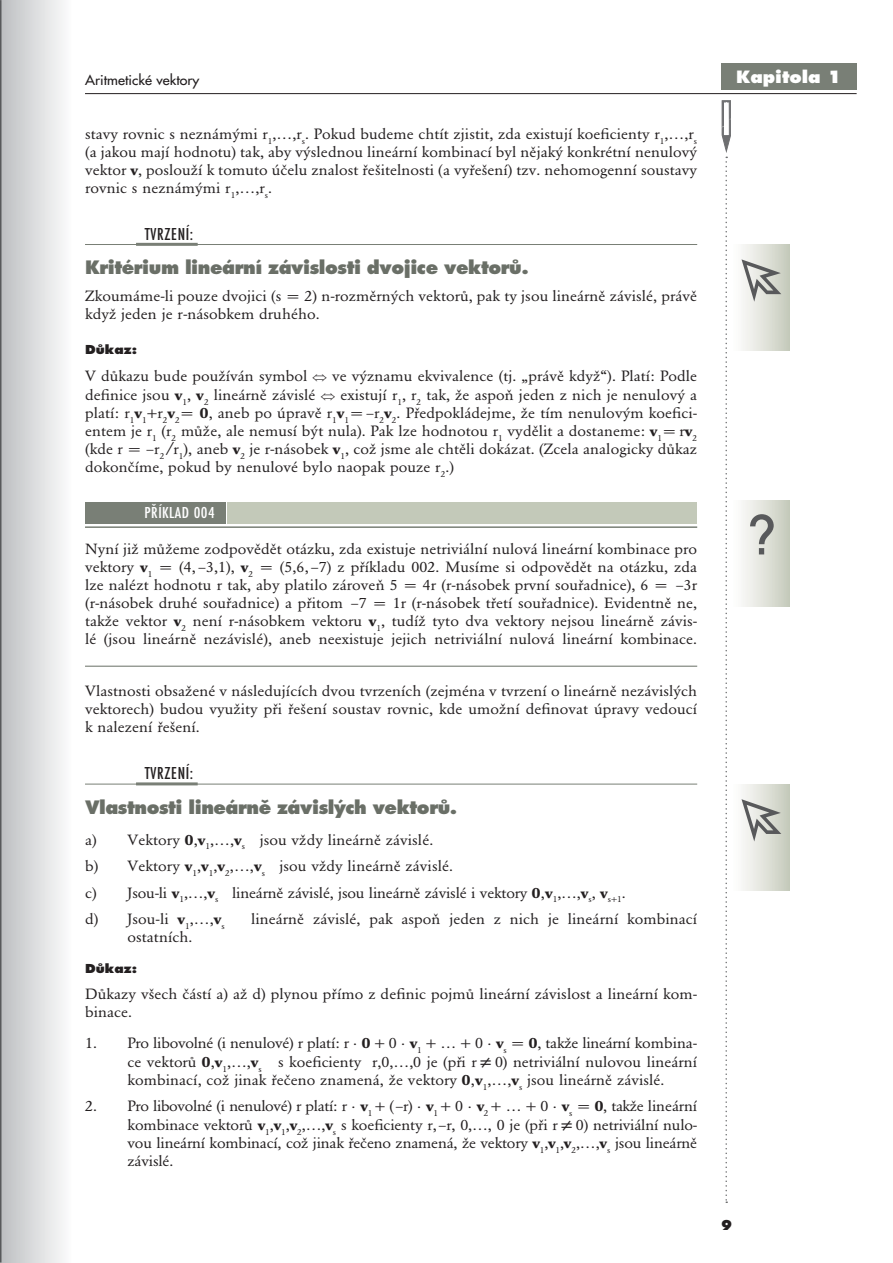
<style>
.page{position:relative;width:893px;height:1263px;background:#fff}
.page>*{position:absolute;margin:0;border:0;box-sizing:border-box;transform-origin:0 0}
.t1{font:800 18px "Futura CE";letter-spacing:-.025em;color:#6a6f67}
.t2{font:18px "Futura TEE Medium Condensed";letter-spacing:.04em;color:#231f20}
.t3{font:16.5px "Futura TEE Medium Condensed";letter-spacing:.025em;color:#fff;scale:1.08 1}
.t4{font:800 16.5px "Futura CE";color:#fff;scale:1.05 1}
.t5{font:700 15px "Futura PEE Extr";color:#231f20}
.t6{font:14.7px/18px "Garamond BECE";letter-spacing:.005em;color:#231f20;text-align:justify;scale:1.08 1}
.t7{font:13.5px "Futura CE";letter-spacing:.005em;color:#231f20;scale:1.05 1}
.t8{font:800 12px "Futura CE";letter-spacing:.005em;color:#231f20;scale:1.08 1}
.s1{font-weight:700}
.s2{font-size:18.3px}
</style>
<div class="page">
<div style="left:0;top:0;width:131px;height:1263px;background:linear-gradient(to right,#c9cbcd,#fff)"></div>
<hr style="left:0;top:0;width:1px;height:1263px;background:#58595b">
<hr style="left:85px;top:93px;width:771px;height:1px;background:#231f20">
<svg style="left:722px;top:100px;width:9px;height:1103px"></svg>
<div style="left:721px;top:63px;width:135px;height:26px;background:#797f76"></div>
<hr style="left:136px;top:243px;width:62px;height:3px;background:#797f76">
<hr style="left:85px;top:244px;width:612px;height:1px;background:#797f76">
<hr style="left:85px;top:666px;width:612px;height:1px;background:#797f76">
<hr style="left:136px;top:782px;width:62px;height:3px;background:#797f76">
<hr style="left:85px;top:784px;width:612px;height:1px;background:#797f76">
<div style="left:85px;top:502px;width:140px;height:21px;background:#797f76"></div>
<div style="left:227px;top:502px;width:470px;height:21px;background:#c3c9b9"></div>
<hr style="left:85px;top:526px;width:612px;height:2px;background:#797f76">
<div style="left:731px;top:245px;width:58px;height:106px;background:linear-gradient(to right,#fff,#c9cdbf)"></div>
<svg style="left:741px;top:259px;width:40px;height:42px;background:#bbbdb8"></svg>
<div style="left:731px;top:501px;width:58px;height:106px;background:linear-gradient(to right,#fff,#c9cdbf)"></div>
<svg style="left:750px;top:514px;width:24px;height:40px"></svg>
<div style="left:731px;top:784px;width:58px;height:107px;background:linear-gradient(to right,#fff,#c9cdbf)"></div>
<svg style="left:741px;top:799px;width:40px;height:42px;background:#bbbdb8"></svg>
<p class="t7" style="left:85px;top:74px;width:111px">Aritmetické vektory</p>
<p class="t6" style="left:85px;top:126px;width:568px">stavy rovnic s neznámými r<sub>1</sub>,…,r<sub>s</sub>. Pokud budeme chtít zjistit, zda existují koeficienty r<sub>1</sub>,…,r<sub>s </sub>(a jakou mají hodnotu) tak, aby výslednou lineární kombinací byl nějaký konkrétní nenulový vektor <span class="s1">v</span>, poslouží k tomuto účelu znalost řešitelnosti (a vyřešení) tzv. nehomogenní soustavy rovnic s neznámými r<sub>1</sub>,…,r<sub>s</sub>.</p>
<p class="t2" style="left:145px;top:226px;width:50px">TVRZENÍ:</p>
<p class="t1" style="left:85px;top:259px;width:445px">Kritérium lineární závislosti dvojice vektorů.</p>
<p class="t6" style="left:85px;top:288px;width:568px">Zkoumáme-li pouze dvojici (s = 2) n-rozměrných vektorů, pak ty jsou lineárně závislé, právě když jeden je r-násobkem druhého.</p>
<p class="t8" style="left:85px;top:344px;width:50px">Důkaz:</p>
<p class="t6" style="left:85px;top:368px;width:207px">V důkazu bude používán symbol</p>
<p class="t6" style="left:332px;top:368px;width:339px">ve významu ekvivalence (tj. „právě když“). Platí: Podle</p>
<p class="t6" style="left:85px;top:387px;width:215px">definice jsou <span class="s1">v</span><sub>1</sub>, <span class="s1">v</span><sub>2</sub> lineárně závislé</p>
<p class="t6" style="left:85px;top:387px;width:568px;text-indent:255px">existují r<sub>1</sub>, r<sub>2</sub> tak, že aspoň jeden z nich je nenulový a platí: r<sub>1</sub><span class="s1">v</span><sub>1</sub>+r<sub>2</sub><span class="s1">v</span><sub>2</sub> = <span class="s1">0</span>, aneb po úpravě r<sub>1</sub><span class="s1">v</span><sub>1</sub> = –r<sub>2</sub><span class="s1">v</span><sub>2</sub>. Předpokládejme, že tím nenulovým koefici&shy;entem je r<sub>1</sub> (r<sub>2</sub> může, ale nemusí být nula). Pak lze hodnotou r<sub>1</sub> vydělit a dostaneme: <span class="s1">v</span><sub>1</sub> = r<span class="s1">v</span><sub>2 </sub>(kde r = –r<sub>2</sub> <span class="s2">/</span>r<sub>1</sub>), aneb <span class="s1">v</span><sub>2</sub> je r-násobek <span class="s1">v</span><sub>1</sub>, což jsme ale chtěli dokázat. (Zcela analogicky důkaz dokončíme, pokud by nenulové bylo naopak pouze r<sub>2</sub>.)</p>
<p class="t3" style="left:145px;top:505px;width:67px">PŘÍKLAD 004</p>
<p class="t6" style="left:85px;top:542px;width:568px">Nyní již můžeme zodpovědět otázku, zda existuje netriviální nulová lineární kombinace pro vektory <span class="s1">v</span><sub>1</sub> = (4, –3,1), <span class="s1">v</span><sub>2</sub> = (5,6, –7) z příkladu 002. Musíme si odpovědět na otázku, zda lze nalézt hodnotu r tak, aby platilo zároveň 5 = 4r (r-násobek první souřadnice), 6 = –3r (r-násobek druhé souřadnice) a přitom –7 = 1r (r-násobek třetí souřadnice). Evidentně ne, takže vektor <span class="s1">v</span><sub>2</sub> není r-násobkem vektoru <span class="s1">v</span><sub>1</sub>, tudíž tyto dva vektory nejsou lineárně závis&shy;lé (jsou lineárně nezávislé), aneb neexistuje jejich netriviální nulová lineární kombinace.</p>
<p class="t6" style="left:85px;top:683px;width:568px">Vlastnosti obsažené v následujících dvou tvrzeních (zejména v tvrzení o lineárně nezávislých vektorech) budou využity při řešení soustav rovnic, kde umožní definovat úpravy vedoucí k nalezení řešení.</p>
<p class="t2" style="left:145px;top:766px;width:50px">TVRZENÍ:</p>
<p class="t1" style="left:85px;top:799px;width:374px">Vlastnosti lineárně závislých vektorů.</p>
<p class="t6" style="left:85px;top:827px;width:502px;line-height:26.5px;text-align:left">a) Vektory <span class="s1">0</span>,<span class="s1">v</span><sub>1</sub>,…,<span class="s1">v</span><sub>s</sub> jsou vždy lineárně závislé.<br>b) Vektory <span class="s1">v</span><sub>1</sub>,<span class="s1">v</span><sub>1</sub>,<span class="s1">v</span><sub>2</sub>,…,<span class="s1">v</span><sub>s</sub> jsou vždy lineárně závislé.<br>c) Jsou-li <span class="s1">v</span><sub>1</sub>,…,<span class="s1">v</span><sub>s</sub> lineárně závislé, jsou lineárně závislé i vektory <span class="s1">0</span>,<span class="s1">v</span><sub>1</sub>,…,<span class="s1">v</span><sub>s</sub>, <span class="s1">v</span><sub>s+1</sub>. d) Jsou-li <span class="s1">v</span><sub>1</sub>,…,<span class="s1">v</span><sub>s</sub></p>
<p class="t6" style="left:251px;top:911px;width:414px">lineárně závislé, pak aspoň jeden z nich je lineární kombinací</p>
<p class="t6" style="left:128px;top:929px;width:62px">ostatních.</p>
<p class="t8" style="left:85px;top:963px;width:50px">Důkaz:</p>
<p class="t6" style="left:85px;top:986px;width:568px">Důkazy všech částí a) až d) plynou přímo z definic pojmů lineární závislost a lineární kom&shy;binace.</p>
<p class="t6" style="left:128px;top:1035px;width:529px;text-indent:-43px">1. Pro libovolné (i nenulové) r platí: r · <span class="s1">0</span> + 0 · <span class="s1">v</span><sub>1</sub> + … + 0 · <span class="s1">v</span><sub>s</sub> = <span class="s1">0</span>, takže lineární kombina&shy;ce vektorů <span class="s1">0</span>,<span class="s1">v</span><sub>1</sub>,…,<span class="s1">v</span><sub>s</sub> s koeficienty r,0,…,0 je (při r 0) netriviální nulovou lineární kombinací, což jinak řečeno znamená, že vektory <span class="s1">0</span>,<span class="s1">v</span><sub>1</sub>,…,<span class="s1">v</span><sub>s</sub> jsou lineárně závislé.</p>
<p class="t6" style="left:128px;top:1098px;width:529px;text-indent:-42px">2. Pro libovolné (i nenulové) r platí: r · <span class="s1">v</span><sub>1</sub> + ( –r) · <span class="s1">v</span><sub>1</sub> + 0 · <span class="s1">v</span><sub>2</sub> + … + 0 · <span class="s1">v</span><sub>s</sub> = <span class="s1">0</span>, takže lineární kombinace vektorů <span class="s1">v</span><sub>1</sub>,<span class="s1">v</span><sub>1</sub>,<span class="s1">v</span><sub>2</sub>,…,<span class="s1">v</span><sub>s</sub> s koeficienty r, –r, 0,…, 0 je (při r 0) netriviální nulo&shy;vou lineární kombinací, což jinak řečeno znamená, že vektory <span class="s1">v</span><sub>1</sub>,<span class="s1">v</span><sub>1</sub>,<span class="s1">v</span><sub>2</sub>,…,<span class="s1">v</span><sub>s</sub> jsou lineárně závislé.</p>
<p class="t4" style="left:736px;top:69px;width:102px">Kapitola 1</p>
<p class="t5" style="left:722px;top:1218px;width:11px">9</p>
</div>
